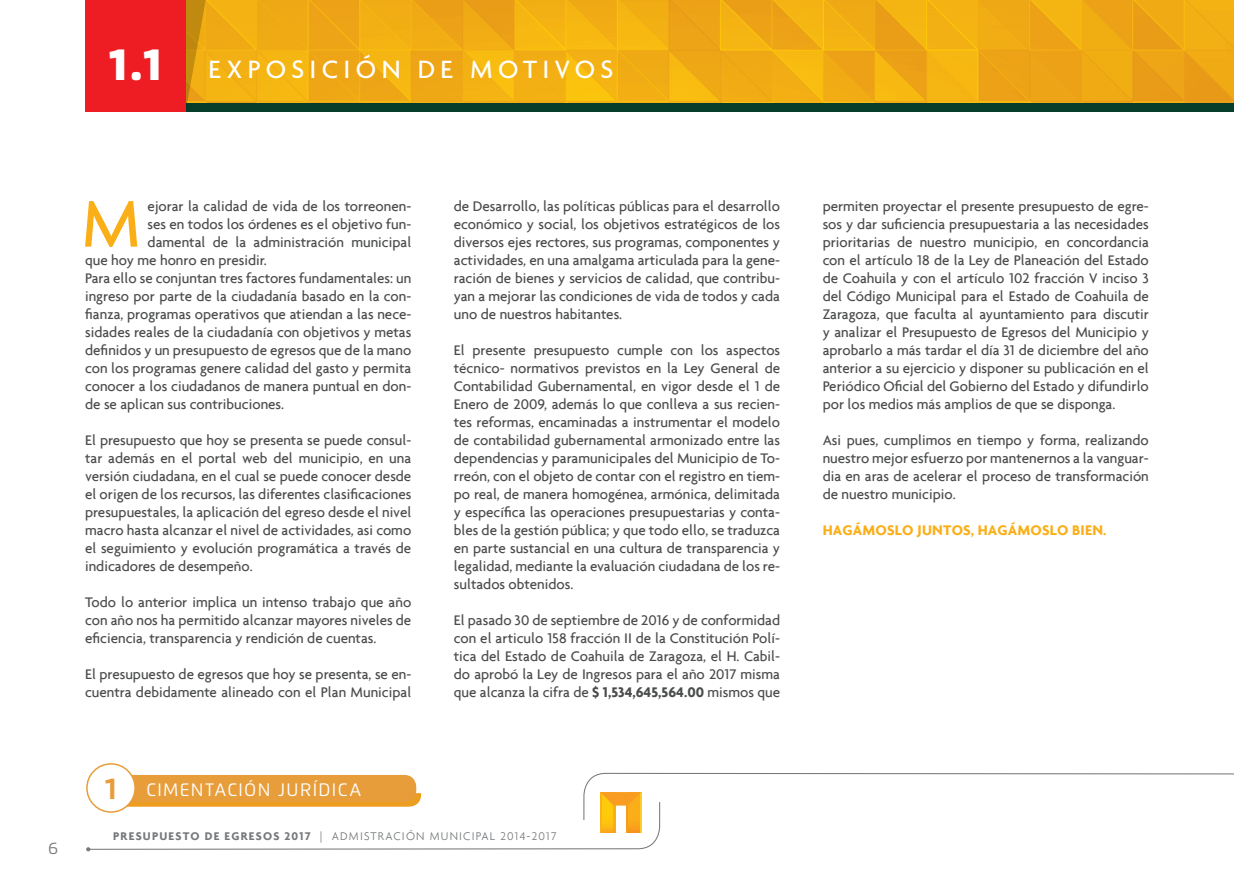
<style>
.page{position:relative;width:1234px;height:893px;background:#fff}
.page>*{position:absolute;margin:0;border:0;box-sizing:border-box;transform-origin:0 0}
.t1{font:500 71.4px "Agenda";color:#faaf18}
.t2{font:900 45px "Flexo";color:#fff}
.t3{font:700 30px "Flexo";color:#e79d3a}
.t4{font:500 27px "Agenda";letter-spacing:.2em;color:#fff}
.t5{font:18px "Flexo";letter-spacing:.075em;color:#fff}
.t6{font:16.5px "Flexo";color:#76787b}
.t7{font:500 15px/18px "Agenda";color:#4b4c4d;text-align:justify}
.t8{font:700 15px "Agenda";letter-spacing:.015em;color:#faaf18}
.t9{font:300 12px "Agenda";letter-spacing:.1em;color:#76787b}
.s1{font-weight:700}
</style>
<div class="page">
<svg style="left:86px;top:773px;width:1147px;height:78px"></svg>
<img style="left:206px;top:0;width:1027px;height:103px">
<div style="left:85px;top:103px;width:1148px;height:9px;background:#073e2b"></div>
<svg style="left:185px;top:0;width:21px;height:112px;background:#c88d14"></svg>
<div style="left:85px;top:0;width:100px;height:112px;background:#ee1d23"></div>
<div style="left:99px;top:775px;width:317px;height:27px;background:#e79d3a;border-radius:12px"></div>
<div style="left:87px;top:764px;width:48px;height:48px;background:#fff;border-radius:50%"></div>
<div style="left:86px;top:763px;width:50px;height:50px;border:2px solid #e79d3a;border-radius:50%"></div>
<p class="t2" style="left:109px;top:37px;width:54px">1.1</p>
<p class="t4" style="left:208px;top:53px;width:406px">EXPOSICIÓN DE MOTIVOS</p>
<p class="t1" style="left:81px;top:180px;width:61px">M</p>
<p class="t7" style="left:148px;top:196px;width:265px">ejorar la calidad de vida de los torreonen-</p>
<p class="t7" style="left:148px;top:214px;width:265px">ses en todos los órdenes es el objetivo fun-</p>
<p class="t7" style="left:148px;top:232px;width:265px">damental de la administración municipal</p>
<p class="t7" style="left:85px;top:250px;width:183px">que hoy me honro en presidir.</p>
<p class="t7" style="left:85px;top:268px;width:328px">Para ello se conjuntan tres factores fundamentales: un ingreso por parte de la ciudadanía basado en la con&shy;fianza, programas operativos que atiendan a las nece&shy;sidades reales de la ciudadanía con objetivos y metas definidos y un presupuesto de egresos que de la mano con los programas genere calidad del gasto y permita conocer a los ciudadanos de manera puntual en don&shy;de se aplican sus contribuciones.</p>
<p class="t7" style="left:85px;top:430px;width:327px">El presupuesto que hoy se presenta se puede consul&shy;tar además en el portal web del municipio, en una versión ciudadana, en el cual se puede conocer desde el origen de los recursos, las diferentes clasificaciones presupuestales, la aplicación del egreso desde el nivel macro hasta alcanzar el nivel de actividades, asi como el seguimiento y evolución programática a través de indicadores de desempeño.</p>
<p class="t7" style="left:85px;top:592px;width:327px">Todo lo anterior implica un intenso trabajo que año con año nos ha permitido alcanzar mayores niveles de eficiencia, transparencia y rendición de cuentas.</p>
<p class="t7" style="left:85px;top:664px;width:327px">El presupuesto de egresos que hoy se presenta, se en&shy;cuentra debidamente alineado con el Plan Municipal</p>
<p class="t7" style="left:454px;top:196px;width:327px">de Desarrollo, las políticas públicas para el desarrollo económico y social, los objetivos estratégicos de los diversos ejes rectores, sus programas, componentes y actividades, en una amalgama articulada para la gene&shy;ración de bienes y servicios de calidad, que contribu&shy;yan a mejorar las condiciones de vida de todos y cada uno de nuestros habitantes.</p>
<p class="t7" style="left:454px;top:340px;width:328px">El presente presupuesto cumple con los aspectos técnico- normativos previstos en la Ley General de Contabilidad Gubernamental, en vigor desde el 1 de Enero de 2009, además lo que conlleva a sus recien&shy;tes reformas, encaminadas a instrumentar el modelo de contabilidad gubernamental armonizado entre las dependencias y paramunicipales del Municipio de To&shy;rreón, con el objeto de contar con el registro en tiem&shy;po real, de manera homogénea, armónica, delimitada y específica las operaciones presupuestarias y conta&shy;bles de la gestión pública; y que todo ello, se traduzca en parte sustancial en una cultura de transparencia y legalidad, mediante la evaluación ciudadana de los re&shy;sultados obtenidos.</p>
<p class="t7" style="left:454px;top:610px;width:328px">El pasado 30 de septiembre de 2016 y de conformidad con el articulo 158 fracción II de la Constitución Polí&shy;tica del Estado de Coahuila de Zaragoza, el H. Cabil&shy;do aprobó la Ley de Ingresos para el año 2017 misma que alcanza la cifra de <span class="s1">$ 1,534,645,564.00</span> mismos que</p>
<p class="t6" style="left:48px;top:838px;width:11px">6</p>
<p class="t3" style="left:105px;top:770px;width:13px">1</p>
<p class="t5" style="left:146px;top:779px;width:216px">CIMENTACIÓN JURÍDICA</p>
<p class="t9" style="left:113px;top:829px;width:444px"><span class="s1">PRESUPUESTO DE EGRESOS 2017</span> | ADMISTRACIÓN MUNICIPAL 2014-2017</p>
<p class="t7" style="left:822px;top:196px;width:328px">permiten proyectar el presente presupuesto de egre&shy;sos y dar suficiencia presupuestaria a las necesidades prioritarias de nuestro municipio, en concordancia con el artículo 18 de la Ley de Planeación del Estado de Coahuila y con el artículo 102 fracción V inciso 3 del Código Municipal para el Estado de Coahuila de Zaragoza, que faculta al ayuntamiento para discutir y analizar el Presupuesto de Egresos del Municipio y aprobarlo a más tardar el día 31 de diciembre del año anterior a su ejercicio y disponer su publicación en el Periódico Oficial del Gobierno del Estado y difundirlo por los medios más amplios de que se disponga.</p>
<p class="t7" style="left:822px;top:430px;width:327px">Asi pues, cumplimos en tiempo y forma, realizando nuestro mejor esfuerzo por mantenernos a la vanguar&shy;dia en aras de acelerar el proceso de transformación de nuestro municipio.</p>
<p class="t8" style="left:822px;top:521px;width:285px">HAGÁMOSLO JUNTOS, HAGÁMOSLO BIEN.</p>
</div>
